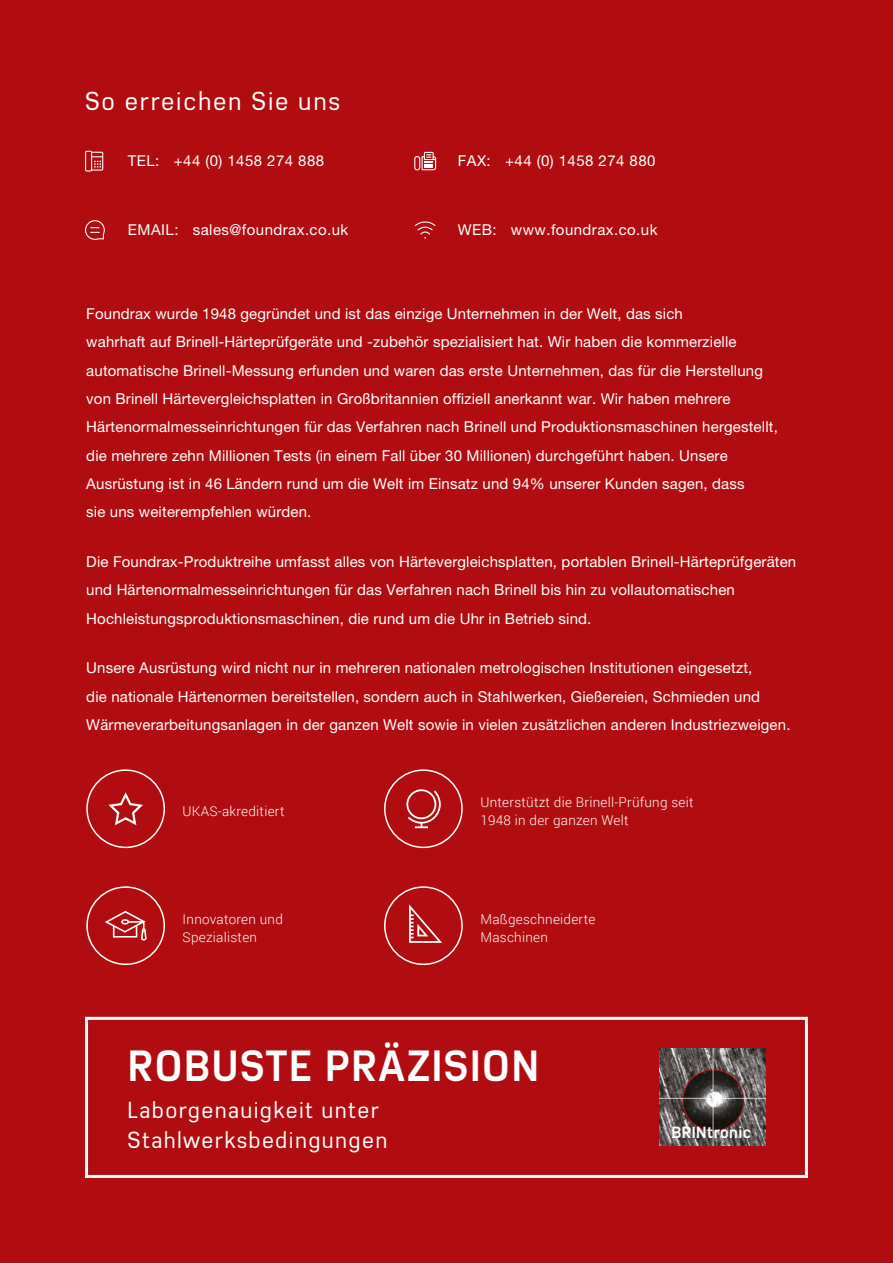
<style>
.page{position:relative;width:893px;height:1263px;background:#b10d10}
.page>*{position:absolute;margin:0;border:0;box-sizing:border-box;transform-origin:0 0}
.t1{font:700 42.9px "Azbuka Std";letter-spacing:.045em;color:#fff}
.t2{font:25.5px "Azbuka Std";letter-spacing:.07em;color:#fff}
.t3{font:22.8px "Azbuka Std";letter-spacing:.06em;color:#fff}
.t4{font:700 15.9px "Azbuka Std";letter-spacing:.03em;color:#fff}
.Main_Text_White{font:15px/28.3px "Helvetica Neue LT Pro";letter-spacing:.01em;color:#fff}
.Main_Text_White-2{font:15px "Helvetica Neue LT Pro";letter-spacing:.03em;color:#fff}
.t5{font:300 13.5px/18px "Roboto";letter-spacing:.02em;color:#fff}
</style>
<div class="page">
<div style="left:85px;top:1017px;width:723px;height:161px;border:3px solid #fff"></div>
<img style="left:659px;top:1049px;width:106px;height:97px">
<svg style="left:85px;top:151px;width:18px;height:21px"></svg>
<svg style="left:85px;top:220px;width:20px;height:20px"></svg>
<svg style="left:415px;top:221px;width:20px;height:18px"></svg>
<svg style="left:414px;top:152px;width:22px;height:18px"></svg>
<div style="left:86px;top:769px;width:79px;height:79px;border:2px solid #fff;border-radius:50%"></div>
<svg style="left:108px;top:792px;width:35px;height:33px"></svg>
<div style="left:384px;top:769px;width:79px;height:79px;border:2px solid #fff;border-radius:50%"></div>
<svg style="left:406px;top:789px;width:35px;height:39px"></svg>
<div style="left:86px;top:886px;width:79px;height:79px;border:2px solid #fff;border-radius:50%"></div>
<svg style="left:105px;top:911px;width:42px;height:29px"></svg>
<div style="left:384px;top:886px;width:79px;height:79px;border:2px solid #fff;border-radius:50%"></div>
<svg style="left:409px;top:904px;width:33px;height:39px"></svg>
<p class="t2" style="left:85px;top:86px;width:257px">So erreichen Sie uns</p>
<p class="Main_Text_White-2" style="left:128px;top:152px;width:198px">TEL: +44 (0) 1458 274 888</p>
<p class="Main_Text_White-2" style="left:458px;top:152px;width:199px">FAX: +44 (0) 1458 274 880</p>
<p class="Main_Text_White-2" style="left:128px;top:221px;width:222px">EMAIL: sales@foundrax.co.uk</p>
<p class="Main_Text_White-2" style="left:458px;top:221px;width:201px">WEB: www.foundrax.co.uk</p>
<p class="Main_Text_White" style="left:86px;top:299px;width:693px">Foundrax wurde 1948 gegründet und ist das einzige Unternehmen in der Welt, das sich<br>wahrhaft auf Brinell-Härteprüfgeräte und -zubehör spezialisiert hat. Wir haben die kommerzielle automatische Brinell-Messung erfunden und waren das erste Unternehmen, das für die Herstellung von Brinell Härtevergleichsplatten in Großbritannien offiziell anerkannt war. Wir haben mehrere Härtenormalmesseinrichtungen für das Verfahren nach Brinell und Produktionsmaschinen hergestellt, die mehrere zehn Millionen Tests (in einem Fall über 30 Millionen) durchgeführt haben. Unsere Ausrüstung ist in 46 Ländern rund um die Welt im Einsatz und 94% unserer Kunden sagen, dass<br>sie uns weiterempfehlen würden.</p>
<p class="Main_Text_White" style="left:86px;top:547px;width:711px">Die Foundrax-Produktreihe umfasst alles von Härtevergleichsplatten, portablen Brinell-Härteprüfgeräten und Härtenormalmesseinrichtungen für das Verfahren nach Brinell bis hin zu vollautomatischen<br>Hochleistungsproduktionsmaschinen, die rund um die Uhr in Betrieb sind.</p>
<p class="Main_Text_White" style="left:86px;top:653px;width:706px">Unsere Ausrüstung wird nicht nur in mehreren nationalen metrologischen Institutionen eingesetzt,<br>die nationale Härtenormen bereitstellen, sondern auch in Stahlwerken, Gießereien, Schmieden und<br>Wärmeverarbeitungsanlagen in der ganzen Welt sowie in vielen zusätzlichen anderen Industriezweigen.</p>
<p class="t5" style="left:183px;top:801px;width:103px">UKAS-akreditiert</p>
<p class="t5" style="left:480px;top:792px;width:215px">Unterstützt die Brinell-Prüfung seit<br>1948 in der ganzen Welt</p>
<p class="t5" style="left:183px;top:909px;width:102px">Innovatoren und<br>Spezialisten</p>
<p class="t5" style="left:480px;top:909px;width:117px">Maßgeschneiderte<br>Maschinen</p>
<p class="t1" style="left:128px;top:1039px;width:412px">ROBUSTE PRÄZISION</p>
<p class="t3" style="left:128px;top:1097px;width:253px">Laborgenauigkeit unter</p>
<p class="t3" style="left:128px;top:1126px;width:261px">Stahlwerksbedingungen</p>
<p class="t4" style="left:671px;top:1122px;width:81px">BRINtronic</p>
</div>
